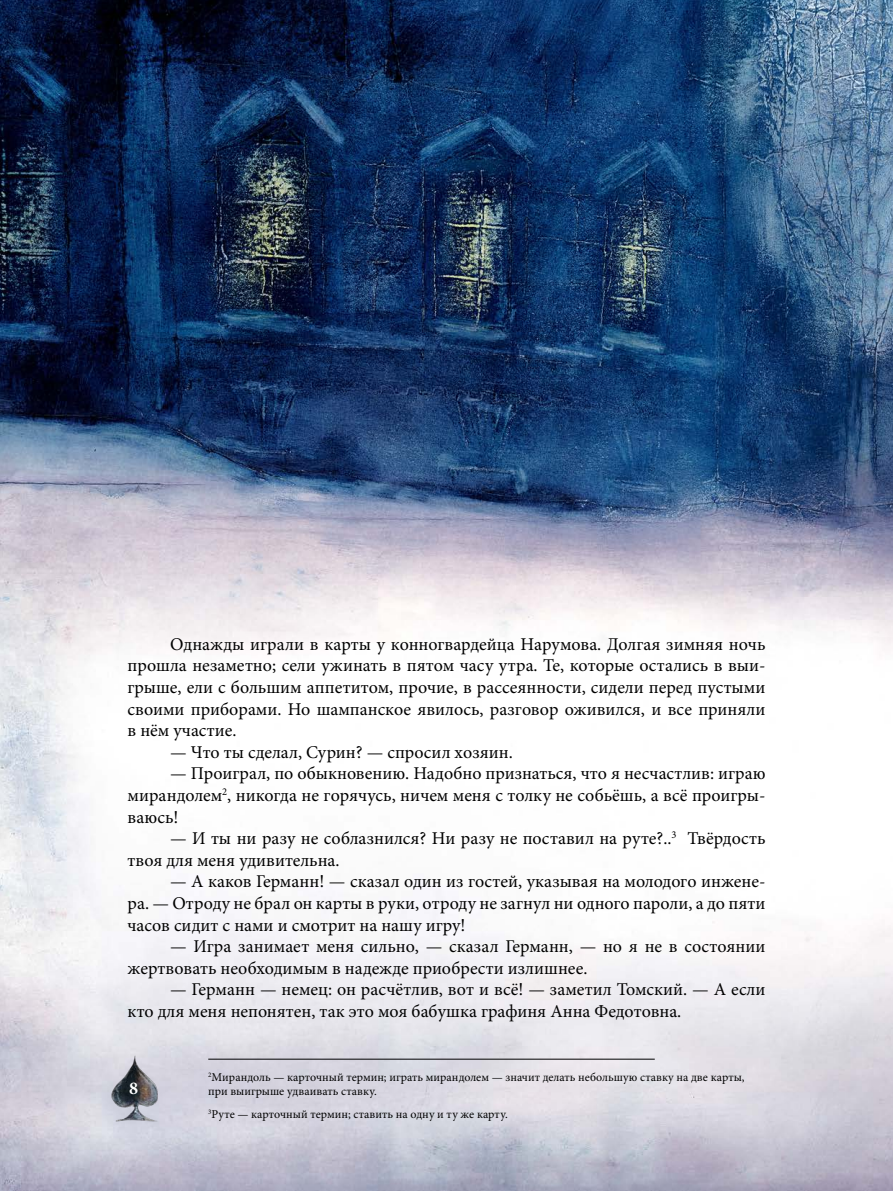
<style>
.page{position:relative;width:893px;height:1191px;background:#fff}
.page>*{position:absolute;margin:0;border:0;box-sizing:border-box;transform-origin:0 0}
.Text{font:18px/21.6px "Minion Pro";color:#000}
.Text_1{font:18px/21.6px "Minion Pro";color:#000;text-align:justify}
.t1{font:700 18px "Minion Pro";color:#fff}
.Snoska{font:12px/14.4px "Minion Pro";color:#000}
.Snoska_copy{font:12px "Minion Pro";color:#000}
</style>
<div class="page">
<img style="left:0;top:0;width:893px;height:1191px">
<img style="left:110px;top:1055px;width:51px;height:70px">
<hr style="left:208px;top:1059px;width:447px;height:1px;background:#000">
<p class="Text_1" style="left:128px;top:633px;width:639px;text-indent:43px">Oднажды играли в карты у конногвардейца Нарумова. Долгая зимняя ночь прошла незаметно; сели ужинать в пятом часу утра. Те, которые остались в выи&shy;грыше, ели с большим аппетитом, прочие, в рассеянности, сидели перед пустыми своими приборами. Но шампанское явилось, разговор оживился, и все приняли в нём участие.</p>
<p class="Text" style="left:170px;top:741px;width:344px">— Что ты сделал, Сурин? — спросил хозяин.</p>
<p class="Text" style="left:128px;top:763px;width:639px;text-align:justify;text-indent:43px">— Проиграл, по обыкновению. Надобно признаться, что я несчастлив: играю мирандолем<sup>2</sup>, никогда не горячусь, ничем меня с толку не собьёшь, а всё проигры&shy;ваюсь!</p>
<p class="Text" style="left:128px;top:827px;width:639px;text-indent:43px">— И ты ни разу не соблазнился? Ни разу не поставил на руте?..<sup>3</sup> Твёрдость твоя для меня удивительна.</p>
<p class="Text" style="left:128px;top:871px;width:639px;text-align:justify;text-indent:43px">— А каков Германн! — сказал один из гостей, указывая на молодого инжене&shy;ра. — Отроду не брал он карты в руки, отроду не загнул ни одного пароли, а до пяти часов сидит с нами и смотрит на нашу игру!</p>
<p class="Text" style="left:128px;top:935px;width:639px;text-indent:43px">— Игра занимает меня сильно, — сказал Германн, — но я не в состоянии жертвовать необходимым в надежде приобрести излишнее.</p>
<p class="Text" style="left:128px;top:979px;width:639px;text-indent:43px">— Германн — немец: он расчётлив, вот и всё! — заметил Томский. — А если кто для меня непонятен, так это моя бабушка графиня Анна Федотовна.</p>
<p class="t1" style="left:129px;top:1075px;width:10px">8</p>
<p class="Snoska" style="left:208px;top:1069px;width:538px"><sup>2</sup>Мирандоль — карточный термин; играть мирандолем — значит делать небольшую ставку на две карты, при выигрыше удваивать ставку.</p>
<p class="Snoska_copy" style="left:208px;top:1106px;width:301px"><sup>3</sup>Руте — карточный термин; ставить на одну и ту же карту.</p>
</div>
